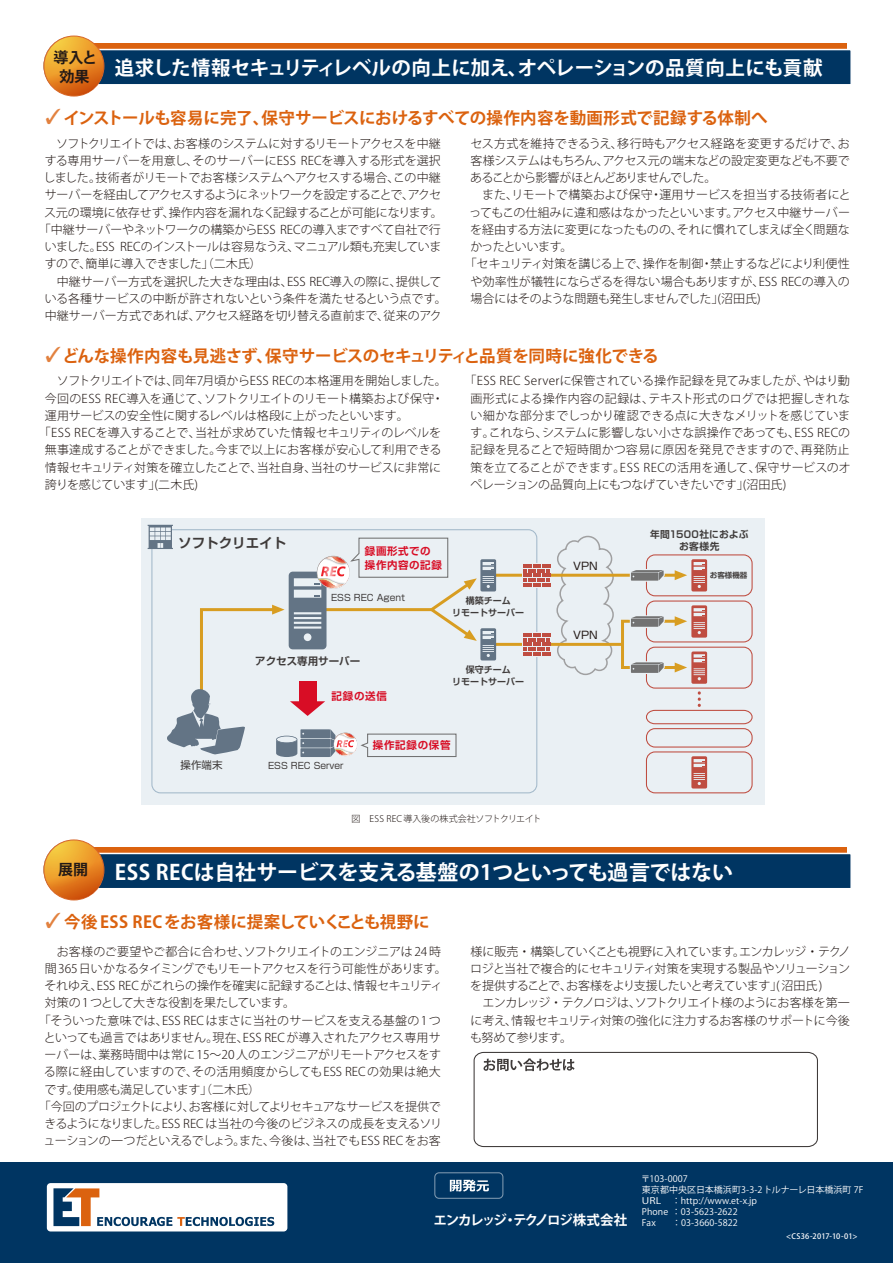
<style>
.page{position:relative;width:893px;height:1263px;background:#fff}
.page>*{position:absolute;margin:0;border:0;box-sizing:border-box;transform-origin:0 0}
.t1{font:700 21px "Koz Go Pro";letter-spacing:-.015em;color:#fff}
.t2{font:700 19.5px "Koz Go Pro";letter-spacing:-.005em;color:#fff}
.t3{font:700 16.5px "Koz Go Pro";letter-spacing:-.015em;color:#db620f}
.t4{font:700 16.5px "Koz Go Pro";letter-spacing:.005em;color:#db620f}
.t5{font:700 15px/18.8px "Koz Go Pro";color:#231916;text-align:center}
.t6{font:700 13.5px "Koz Go Pro";letter-spacing:-.09em;color:#fff}
.t7{font:700 13.5px "Shin Go Pro De";color:#3f3b3a}
.t8{font:300 12px/17.2px "Koz Go Pro";letter-spacing:-.015em;color:#231916;text-align:justify}
.t9{font:300 12px/17.2px "Koz Go Pro";letter-spacing:-.04em;color:#231916}
.t10{font:300 12px "Koz Go Pro";letter-spacing:.005em;color:#231916}
.t11{font:300 12px "Koz Go Pro";letter-spacing:-.035em;color:#231916}
.t12{font:300 12px "Koz Go Pro";letter-spacing:-.085em;color:#231916}
.t13{font:300 12px "Koz Go Pro";letter-spacing:-.055em;color:#231916}
.t14{font:300 12px "Koz Go Pro";letter-spacing:.01em;color:#231916}
.t15{font:300 12px "Koz Go Pro";letter-spacing:-.08em;color:#231916}
.t16{font:300 12px "Koz Go Pro";letter-spacing:-.05em;color:#231916}
.t17{font:700 10.5px/13.5px "Shin Go Pro De";letter-spacing:.065em;color:#d80d25}
.t18{font:700 10.5px "Shin Go Pro De";color:#3f3b3a}
.t19{font:10.5px "Shin Go Pro";color:#231916}
.t20{font:10.5px "Shin Go Pro";color:#3f3b3a}
.t21{font:700 9.75px/12px "Shin Go Pro De";letter-spacing:.025em;color:#3f3b3a;text-align:center}
.t22{font:9px/10.9px "Koz Go Pro";letter-spacing:.01em;color:#fff}
.t23{font:700 9px/12px "Shin Go Pro De";color:#3f3b3a;text-align:center}
.t24{font:300 9px "Koz Go Pro";letter-spacing:-.02em;color:#231916}
.t25{font:9px "Shin Go Pro";color:#3f3b3a}
.t26{font:500 7.5px "Koz Go Pro";letter-spacing:.02em;color:#fff}
.t27{font:700 7.5px "Shin Go Pro De";color:#3f3b3a}
.s1{font-family:"MS Gothic";font-weight:400;font-size:21px;color:rgb(219 98 15/.8)}
</style>
<div class="page">
<div style="left:0;top:1162px;width:893px;height:101px;background:#003562"></div>
<div style="left:47px;top:1183px;width:240px;height:48px;background:#fff;border-radius:4px"></div>
<svg style="left:53px;top:1188px;width:221px;height:38px"></svg>
<div style="left:434px;top:1172px;width:69px;height:27px;border:1px solid #fff;border-radius:4px"></div>
<svg style="left:450px;top:1179px;width:39px;height:12px"></svg>
<div style="left:82px;top:847px;width:764px;height:35px;background:linear-gradient(to right,#db620f,#db620f)"></div>
<div style="left:88px;top:853px;width:764px;height:36px;background:#003562;border:2px solid #fff"></div>
<svg style="left:43px;top:840px;width:61px;height:60px"></svg>
<div style="left:82px;top:43px;width:764px;height:36px;background:linear-gradient(to right,#db620f,#db620f)"></div>
<div style="left:88px;top:49px;width:764px;height:37px;background:#003562;border:2px solid #fff"></div>
<svg style="left:43px;top:36px;width:61px;height:60px"></svg>
<svg style="left:473px;top:1051px;width:345px;height:96px"></svg>
<div style="left:142px;top:518px;width:623px;height:286px;background:#eaf0f4"></div>
<div style="left:646px;top:600px;width:107px;height:42px;border:1px solid #bf4d41;border-radius:9px"></div>
<div style="left:646px;top:647px;width:107px;height:42px;border:1px solid #bf4d41;border-radius:9px"></div>
<svg style="left:556px;top:535px;width:59px;height:141px"></svg>
<div style="left:646px;top:554px;width:107px;height:42px;border:1px solid #bf4d41;border-radius:9px"></div>
<hr style="left:496px;top:574px;width:186px;height:3px;background:#d89d21">
<hr style="left:496px;top:643px;width:127px;height:3px;background:#d89d21">
<div style="left:621px;top:620px;width:60px;height:49px;border:3px solid #d89d21"></div>
<svg style="left:675px;top:559px;width:32px;height:32px"></svg>
<svg style="left:628px;top:567px;width:38px;height:16px"></svg>
<svg style="left:675px;top:605px;width:32px;height:33px"></svg>
<svg style="left:628px;top:614px;width:38px;height:15px"></svg>
<svg style="left:675px;top:651px;width:32px;height:33px"></svg>
<div style="left:646px;top:751px;width:107px;height:42px;border:1px solid #bf4d41;border-radius:9px"></div>
<svg style="left:691px;top:756px;width:16px;height:32px"></svg>
<div style="left:646px;top:728px;width:107px;height:19px;border:1px solid #bf4d41;border-radius:9px"></div>
<svg style="left:628px;top:659px;width:39px;height:16px"></svg>
<svg style="left:523px;top:564px;width:28px;height:23px"></svg>
<svg style="left:524px;top:564px;width:26px;height:23px"></svg>
<svg style="left:523px;top:633px;width:28px;height:23px"></svg>
<svg style="left:524px;top:633px;width:26px;height:23px"></svg>
<svg style="left:646px;top:693px;width:107px;height:32px"></svg>
<svg style="left:148px;top:525px;width:348px;height:232px"></svg>
<p class="t5" style="left:54px;top:49px;width:45px">導入と効果</p>
<h2 class="t2" style="left:115px;top:55px;width:709px">追求した情報セキュリティレベルの向上に加え、オペレーションの品質向上にも貢献</h2>
<h3 class="t3" style="left:43px;top:108px;width:726px"><span class="s1">✓</span>インストールも容易に完了、保守サービスにおけるすべての操作内容を動画形式で記録する体制へ</h3>
<p class="t13" style="left:56px;top:135px;width:386px">ソフトクリエイトでは、お客様のシステムに対するリモートアクセスを中継</p>
<p class="t10" style="left:45px;top:153px;width:398px">する専用サーバーを用意し、そのサーバーにESS RECを導入する形式を選択</p>
<p class="t8" style="left:43px;top:169px;width:399px">しました。技術者がリモートでお客様システムへアクセスする場合、この中継</p>
<p class="t12" style="left:45px;top:187px;width:398px">サーバーを経由してアクセスするようにネットワークを設定することで、アクセ</p>
<p class="t8" style="left:44px;top:204px;width:400px">ス元の環境に依存せず、操作内容を漏れなく記録することが可能になります。</p>
<p class="t8" style="left:39px;top:221px;width:404px">「中継サーバーやネットワークの構築からESS RECの導入まですべて自社で行</p>
<p class="t9" style="left:45px;top:238px;width:398px">いました。ESS RECのインストールは容易なうえ、マニュアル類も充実していま</p>
<p class="t8" style="left:45px;top:255px;width:218px">すので、簡単に導入できました」（二木氏）</p>
<p class="t8" style="left:45px;top:273px;width:398px">　中継サーバー方式を選択した大きな理由は、ESS REC導入の際に、提供して</p>
<p class="t10" style="left:45px;top:291px;width:404px">いる各種サービスの中断が許されないという条件を満たせるという点です。</p>
<p class="t8" style="left:45px;top:307px;width:399px">中継サーバー方式であれば、アクセス経路を切り替える直前まで、従来のアク</p>
<p class="t14" style="left:470px;top:135px;width:381px">セス方式を維持できるうえ、移行時もアクセス経路を変更するだけで、お</p>
<p class="t8" style="left:470px;top:152px;width:381px">客様システムはもちろん、アクセス元の端末などの設定変更なども不要で</p>
<p class="t15" style="left:470px;top:170px;width:248px">あることから影響がほとんどありませんでした。</p>
<p class="t8" style="left:470px;top:186px;width:382px">　また、リモートで構築および保守・運用サービスを担当する技術者にと</p>
<p class="t10" style="left:469px;top:204px;width:382px">ってもこの仕組みに違和感はなかったといいます。アクセス中継サーバー</p>
<p class="t8" style="left:470px;top:221px;width:381px">を経由する方法に変更になったものの、それに慣れてしまえば全く問題な</p>
<p class="t16" style="left:470px;top:239px;width:103px">かったといいます。</p>
<p class="t8" style="left:465px;top:255px;width:387px">「セキュリティ対策を講じる上で、操作を制御・禁止するなどにより利便性</p>
<p class="t8" style="left:470px;top:273px;width:381px">や効率性が犠牲にならざるを得ない場合もありますが、ESS RECの導入の</p>
<p class="t8" style="left:470px;top:290px;width:292px">場合にはそのような問題も発生しませんでした」(沼田氏)</p>
<h3 class="t3" style="left:43px;top:345px;width:617px"><span class="s1">✓</span>どんな操作内容も見逃さず、保守サービスのセキュリティと品質を同時に強化できる</h3>
<p class="t8" style="left:45px;top:372px;width:404px">　ソフトクリエイトでは、同年7月頃からESS RECの本格運用を開始しました。</p>
<p class="t8" style="left:45px;top:390px;width:401px">今回のESS REC導入を通じて、ソフトクリエイトのリモート構築および保守・</p>
<p class="t8" style="left:45px;top:407px;width:366px">運用サービスの安全性に関するレベルは格段に上がったといいます。</p>
<p class="t8" style="left:39px;top:424px;width:404px">「ESS RECを導入することで、当社が求めていた情報セキュリティのレベルを</p>
<p class="t8" style="left:45px;top:441px;width:398px">無事達成することができました。今まで以上にお客様が安心して利用できる</p>
<p class="t8" style="left:45px;top:459px;width:398px">情報セキュリティ対策を確立したことで、当社自身、当社のサービスに非常に</p>
<p class="t8" style="left:45px;top:476px;width:155px">誇りを感じています」(二木氏)</p>
<p class="t8" style="left:470px;top:372px;width:382px;text-indent:-6px">「ESS REC Serverに保管されている操作記録を見てみましたが、やはり動画形式による操作内容の記録は、テキスト形式のログでは把握しきれない細かな部分までしっかり確認できる点に大きなメリットを感じています。これなら、システムに影響しない小さな誤操作であっても、ESS RECの記録を見ることで短時間かつ容易に原因を発見できますので、再発防止策を立てることができます。ESS RECの活用を通して、保守サービスのオペレーションの品質向上にもつなげていきたいです」(沼田氏)</p>
<p class="t7" style="left:178px;top:532px;width:110px">ソフトクリエイト</p>
<p class="t21" style="left:650px;top:527px;width:100px">年間1500社におよぶお客様先</p>
<p class="t27" style="left:710px;top:569px;width:39px">お客様機器</p>
<p class="t17" style="left:365px;top:543px;width:79px">録画形式での操作内容の記録</p>
<p class="t19" style="left:573px;top:558px;width:26px">VPN</p>
<p class="t25" style="left:331px;top:590px;width:75px">ESS REC Agent</p>
<p class="t23" style="left:452px;top:594px;width:73px">構築チーム<br>リモートサーバー</p>
<p class="t18" style="left:255px;top:652px;width:106px">アクセス専用サーバー</p>
<p class="t17" style="left:332px;top:688px;width:57px">記録の送信</p>
<p class="t23" style="left:452px;top:662px;width:73px">保守チーム<br>リモートサーバー</p>
<p class="t20" style="left:181px;top:756px;width:43px">操作端末</p>
<p class="t25" style="left:268px;top:758px;width:77px">ESS REC Server</p>
<p class="t17" style="left:373px;top:737px;width:79px">操作記録の保管</p>
<p class="t24" style="left:351px;top:812px;width:191px">図　ESS REC 導入後の株式会社ソフトクリエイト</p>
<p class="t19" style="left:573px;top:627px;width:26px">VPN</p>
<p class="t5" style="left:58px;top:861px;width:31px">展開</p>
<h1 class="t1" style="left:115px;top:859px;width:620px">ESS RECは自社サービスを支える基盤の1つといっても過言ではない</h1>
<h3 class="t4" style="left:43px;top:911px;width:388px"><span class="s1">✓</span>今後 ESS RECをお客様に提案していくことも視野に</h3>
<p class="t8" style="left:45px;top:943px;width:398px">　お客様のご要望やご都合に合わせ、ソフトクリエイトのエンジニアは 24 時</p>
<p class="t11" style="left:45px;top:961px;width:404px">間 365日いかなるタイミングでもリモートアクセスを行う可能性があります。</p>
<p class="t8" style="left:44px;top:977px;width:399px">それゆえ、ESS REC がこれらの操作を確実に記録することは、情報セキュリティ</p>
<p class="t9" style="left:45px;top:994px;width:252px">対策の 1 つとして大きな役割を果たしています。</p>
<p class="t8" style="left:39px;top:1012px;width:404px">「そういった意味では、ESS REC はまさに当社のサービスを支える基盤の 1 つ</p>
<p class="t8" style="left:44px;top:1029px;width:399px">といっても過言ではありません。現在、ESS REC が導入されたアクセス専用サ</p>
<p class="t8" style="left:45px;top:1046px;width:398px">ーバーは、業務時間中は常に15～20 人のエンジニアがリモートアクセスをす</p>
<p class="t8" style="left:44px;top:1063px;width:398px">る際に経由していますので、その活用頻度からしてもESS REC の効果は絶大</p>
<p class="t8" style="left:44px;top:1081px;width:217px">です。使用感も満足しています」（二木氏）</p>
<p class="t9" style="left:39px;top:1098px;width:404px">「今回のプロジェクトにより、お客様に対してよりセキュアなサービスを提供で</p>
<p class="t8" style="left:44px;top:1115px;width:399px">きるようになりました。ESS REC は当社の今後のビジネスの成長を支えるソリ</p>
<p class="t8" style="left:43px;top:1132px;width:399px">ューションの一つだといえるでしょう。また、今後は、当社でもESS RECをお客</p>
<p class="t9" style="left:470px;top:943px;width:382px">様に販売・構築していくことも視野に入れています。エンカレッジ・テクノロジと当社で複合的にセキュリティ対策を実現する製品やソリューションを提供することで、お客様をより支援したいと考えています」( 沼田氏 )<br>　エンカレッジ・テクノロジは、ソフトクリエイト様のようにお客様を第一に考え、情報セキュリティ対策の強化に注力するお客様のサポートに今後も努めて参ります。</p>
<p class="t6" style="left:433px;top:1211px;width:195px">エンカレッジ・テクノロジ株式会社</p>
<p class="t22" style="left:641px;top:1174px;width:224px">〒103-0007<br>東京都中央区日本橋浜町3-3-2 トルナーレ日本橋浜町 7F<br>URL ： http://www.et-x.jp<br>Phone ： 03-5623-2622<br>Fax</p>
<p class="t22" style="left:672px;top:1217px;width:67px">： 03-3660-5822</p>
<p class="t26" style="left:786px;top:1231px;width:73px">&lt;CS36-2017-10-01&gt;</p>
</div>
